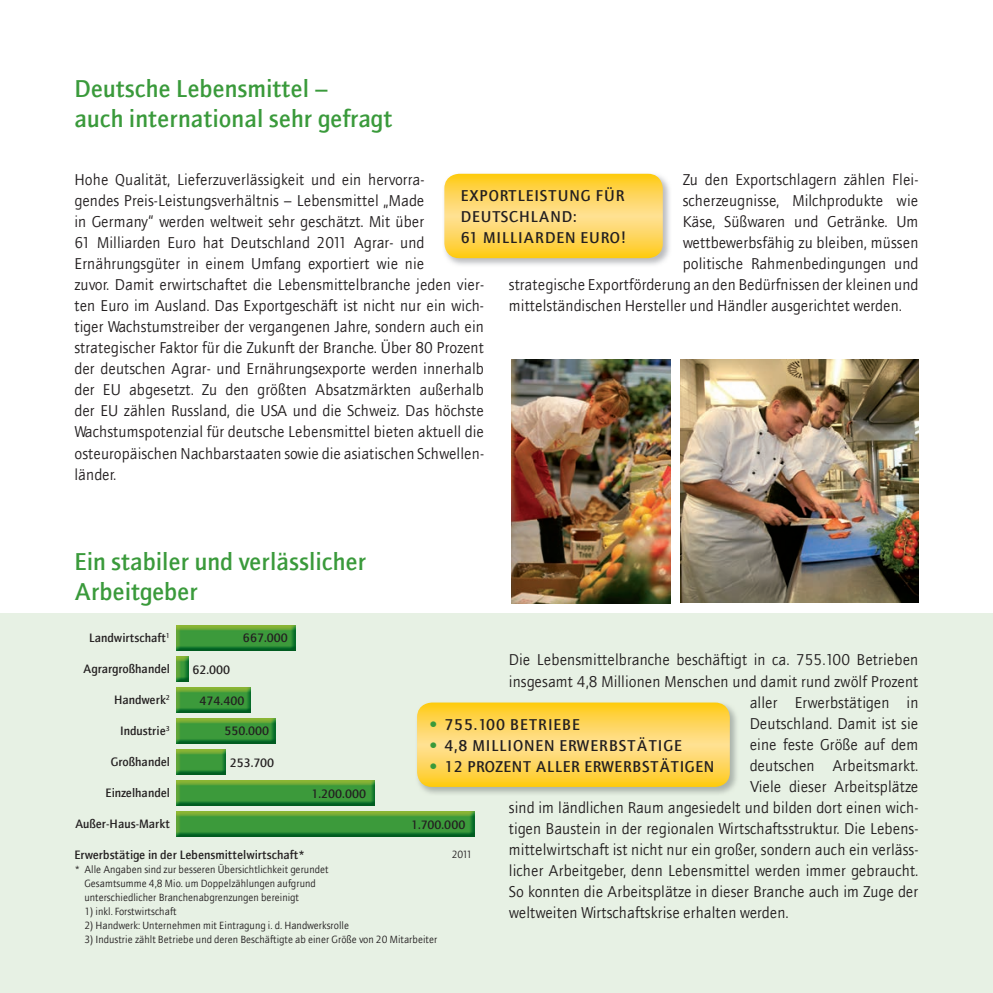
<style>
.page{position:relative;width:993px;height:993px;background:#fff}
.page>*{position:absolute;margin:0;border:0;box-sizing:border-box;transform-origin:0 0}
.t1{font:500 24.5px/29.8px "ITC Quay Sans";color:#3a9a3b}
.t2{font:15.75px/21px "ITC Quay Sans";color:#231f20}
.t3{font:500 15.75px/21px "ITC Quay Sans";letter-spacing:.05em;color:#231f20}
.t4{font:500 15.75px "ITC Quay Sans";letter-spacing:.03em;color:#231f20}
.t5{font:500 12.25px "ITC Quay Sans";color:#231f20}
.t6{font:10.5px/14px "ITC Quay Sans";color:#231f20}
.s1{color:#3a9a3b}
</style>
<div class="page">
<div style="left:0;top:613px;width:992px;height:379px;background:#e7f1e4"></div>
<img style="left:421px;top:707px;width:316px;height:87px">
<svg style="left:417px;top:702px;width:312px;height:84px;background:#fed659"></svg>
<img style="left:176px;top:625px;width:119px;height:25px">
<img style="left:176px;top:656px;width:13px;height:25px">
<img style="left:176px;top:687px;width:75px;height:25px">
<img style="left:176px;top:718px;width:99px;height:25px">
<img style="left:176px;top:749px;width:50px;height:25px">
<img style="left:176px;top:780px;width:199px;height:25px">
<img style="left:176px;top:811px;width:298px;height:25px">
<img style="left:448px;top:173px;width:222px;height:92px">
<svg style="left:444px;top:174px;width:218px;height:84px;background:#fed559"></svg>
<img style="left:511px;top:360px;width:159px;height:243px">
<img style="left:680px;top:360px;width:238px;height:242px">
<h1 class="t1" style="left:74px;top:74px;width:319px">Deutsche Lebensmittel –<br>auch international sehr gefragt</h1>
<p class="t2" style="left:74px;top:169px;width:411px">Hohe Qualität, Lieferzuverlässigkeit und ein hervorra-<br>gendes Preis-Leistungsverhältnis – Lebens mittel „Made<br>in Germany“ werden weltweit sehr geschätzt. Mit über<br>61 Milliarden Euro hat Deutschland 2011 Agrar- und Ernährungsgüter in einem Umfang exportiert wie nie<br>zuvor. Damit erwirtschaftet die Lebensmittelbranche jeden vier&shy;ten Euro im Ausland. Das Exportgeschäft ist nicht nur ein wich&shy;tiger Wachstumstreiber der vergangenen Jahre, sondern auch ein strategischer Faktor für die Zukunft der Branche. Über 80 Prozent der deutschen Agrar- und Ernährungsexporte werden innerhalb der EU abgesetzt. Zu den größten Absatzmärkten außerhalb der EU zählen Russland, die USA und die Schweiz. Das höchste Wachstums potenzial für deutsche Lebensmittel bieten aktuell die osteuropäischen Nachbarstaaten sowie die asiatischen Schwellen&shy;länder.</p>
<p class="t2" style="left:682px;top:169px;width:237px">Zu den Exportschlagern zählen Flei-</p>
<p class="t3" style="left:460px;top:185px;width:167px">EXPORTLEISTUNG FÜR<br>DEUTSCHLAND:<br>61 MILLIARDEN EURO!</p>
<p class="t2" style="left:682px;top:190px;width:237px">scherzeugnisse, Milchprodukte wie</p>
<p class="t2" style="left:682px;top:211px;width:237px">Käse, Süßwaren und Getränke. Um</p>
<p class="t2" style="left:682px;top:232px;width:237px">wett bewerbsfähig zu bleiben, müssen</p>
<p class="t2" style="left:682px;top:253px;width:237px">politische Rahmen bedingungen und</p>
<p class="t2" style="left:508px;top:274px;width:411px">strate gische Exportförderung an den Bedürfnissen der kleinen und</p>
<p class="t2" style="left:508px;top:295px;width:394px">mittelständischen Hersteller und Händler ausgerichtet werden.</p>
<h1 class="t1" style="left:74px;top:546px;width:293px">Ein stabiler und verlässlicher<br>Arbeitgeber</h1>
<p class="t5" style="left:89px;top:630px;width:82px">Landwirtschaft<sup>1</sup></p>
<p class="t5" style="left:83px;top:661px;width:88px">Agrargroßhandel</p>
<p class="t5" style="left:114px;top:692px;width:57px">Handwerk<sup>2</sup></p>
<p class="t5" style="left:120px;top:723px;width:51px">Industrie<sup>3</sup></p>
<p class="t5" style="left:111px;top:753px;width:61px">Großhandel</p>
<p class="t5" style="left:105px;top:784px;width:66px">Einzelhandel</p>
<p class="t5" style="left:75px;top:815px;width:96px">Außer-Haus-Markt</p>
<p class="t5" style="left:243px;top:630px;width:46px">667.000</p>
<p class="t2" style="left:508px;top:649px;width:411px">Die Lebensmittelbranche beschäftigt in ca. 755.100 Betrieben</p>
<p class="t2" style="left:508px;top:670px;width:411px">insgesamt 4,8 Millionen Menschen und damit rund zwölf Prozent</p>
<p class="t2" style="left:749px;top:691px;width:170px">aller Erwerbstätigen in</p>
<p class="t2" style="left:749px;top:712px;width:170px">Deutschland. Damit ist sie</p>
<p class="t2" style="left:749px;top:733px;width:170px">eine feste Größe auf dem</p>
<p class="t2" style="left:749px;top:754px;width:170px">deutschen Arbeitsmarkt.</p>
<p class="t2" style="left:749px;top:775px;width:170px">Viele dieser Arbeitsplätze</p>
<p class="t2" style="left:508px;top:796px;width:411px">sind im ländlichen Raum angesiedelt und bilden dort einen wich-</p>
<p class="t2" style="left:508px;top:817px;width:411px">tigen Baustein in der regionalen Wirtschaftsstruktur. Die Lebens-</p>
<p class="t2" style="left:508px;top:838px;width:411px">mittelwirtschaft ist nicht nur ein großer, sondern auch ein verläss-</p>
<p class="t2" style="left:508px;top:859px;width:411px">licher Arbeit geber, denn Lebensmittel werden immer gebraucht.</p>
<p class="t2" style="left:508px;top:880px;width:411px">So konnten die Arbeitsplätze in dieser Branche auch im Zuge der</p>
<p class="t2" style="left:508px;top:901px;width:281px">welt weiten Wirtschaftskrise erhalten werden.</p>
<p class="t5" style="left:192px;top:661px;width:39px">62.000</p>
<p class="t5" style="left:199px;top:692px;width:46px">474.400</p>
<p class="t3" style="left:429px;top:713px;width:152px"><span class="s1">•</span> 755.100 BETRIEBE</p>
<p class="t3" style="left:429px;top:734px;width:254px"><span class="s1">•</span> 4,8 MILLIONEN ERWERBSTÄTIGE</p>
<p class="t4" style="left:429px;top:756px;width:286px"><span class="s1">•</span> 12 PROZENT ALLER ERWERBSTÄTIGEN</p>
<p class="t5" style="left:224px;top:723px;width:46px">550.000</p>
<p class="t5" style="left:230px;top:754px;width:46px">253.700</p>
<p class="t5" style="left:311px;top:785px;width:56px">1.200.000</p>
<p class="t5" style="left:411px;top:816px;width:56px">1.700.000</p>
<p class="t5" style="left:74px;top:847px;width:232px">Erwerbstätige in der Lebensmittelwirtschaft*</p>
<p class="t6" style="left:84px;top:862px;width:246px;text-indent:-10px">* Alle Angaben sind zur besseren Übersichtlichkeit gerundet<br>Gesamtsumme 4,8 Mio. um Doppelzählungen aufgrund unterschiedlicher Branchen abgrenzungen bereinigt</p>
<p class="t6" style="left:84px;top:904px;width:94px">1) inkl. Forstwirtschaft</p>
<p class="t6" style="left:84px;top:918px;width:266px">2) Handwerk: Unternehmen mit Eintragung i. d. Handwerksrolle</p>
<p class="t6" style="left:84px;top:932px;width:354px">3) Industrie zählt Betriebe und deren Beschäftigte ab einer Größe von 20 Mitarbeiter</p>
<p class="t6" style="left:451px;top:846px;width:22px">2011</p>
</div>
